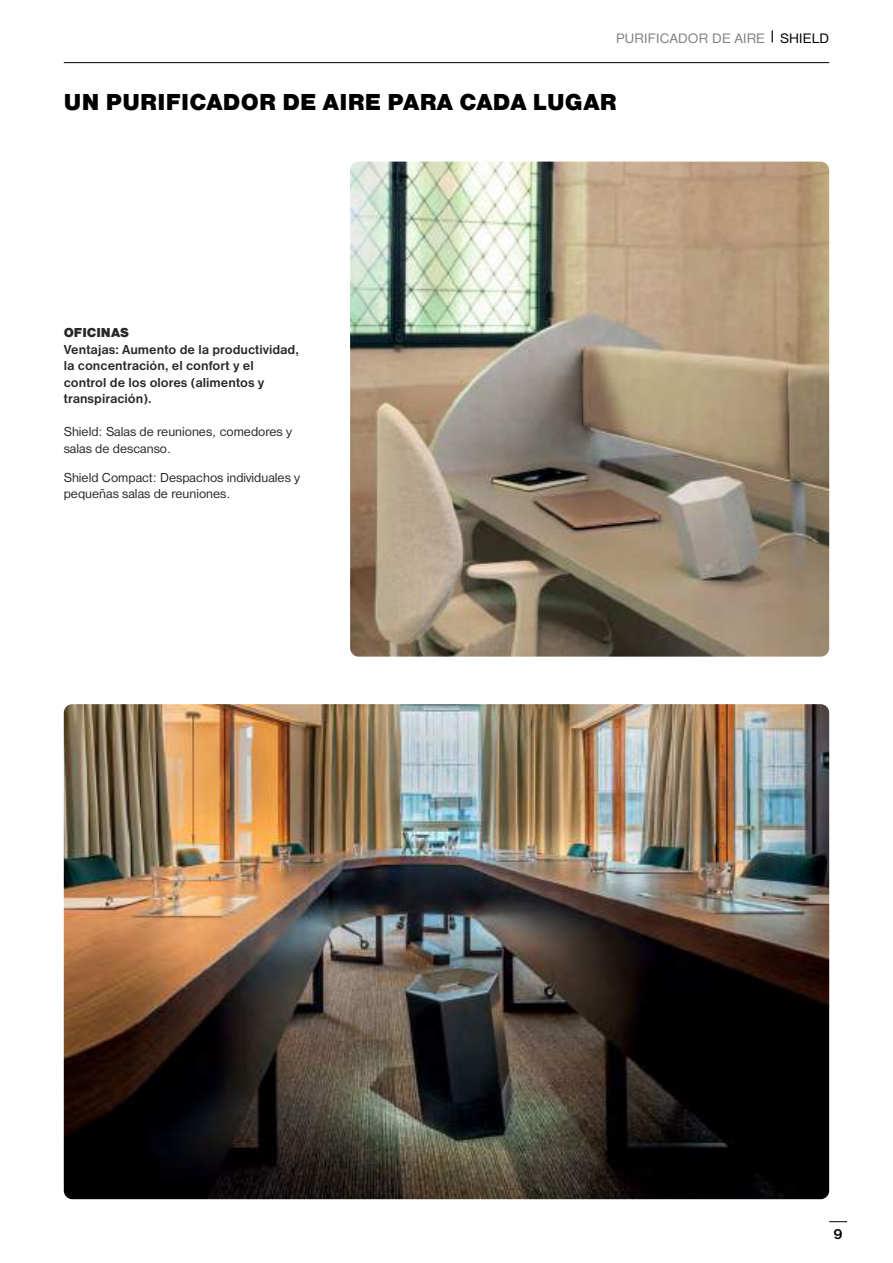
<style>
.page{position:relative;width:893px;height:1263px;background:#fff}
.page>*{position:absolute;margin:0;border:0;box-sizing:border-box;transform-origin:0 0}
.t1{font:24px "Nimbus Sans DOT Blac";letter-spacing:.015em;color:#000}
.t2{font:700 15px "Nimbus Sans DOT";color:#000}
.t3{font:14.25px "Nimbus Sans DOT";letter-spacing:.015em;color:#808284}
.t4{font:13.5px/16.5px "Nimbus Sans DOT";color:#282829}
.t5{font:700 13.5px/16.5px "Nimbus Sans DOT";color:#282829}
.t6{font:13.5px "Nimbus Sans DOT Blac";color:#282829}
.s1{color:#000}
</style>
<div class="page">
<img style="left:350px;top:162px;width:479px;height:495px">
<img style="left:64px;top:704px;width:765px;height:495px">
<svg style="left:829px;top:1221px;width:18px;height:1px"></svg>
<hr style="left:64px;top:62px;width:765px;height:1px;background:#000">
<p class="t3" style="left:616px;top:31px;width:215px">PURIFICADOR DE AIRE <sup>|</sup> <span class="s1">SHIELD</span></p>
<h1 class="t1" style="left:64px;top:88px;width:554px">UN PURIFICADOR DE AIRE PARA CADA LUGAR</h1>
<p class="t6" style="left:64px;top:325px;width:67px">OFICINAS</p>
<p class="t5" style="left:64px;top:341px;width:237px">Ventajas: Aumento de la productividad, la concentración, el confort y el control de los olores (alimentos y transpiración).</p>
<p class="t4" style="left:64px;top:424px;width:230px">Shield: Salas de reuniones, comedores y salas de descanso.</p>
<p class="t4" style="left:64px;top:469px;width:238px">Shield Compact: Despachos individuales y pequeñas salas de reuniones.</p>
<p class="t2" style="left:833px;top:1226px;width:11px">9</p>
</div>
